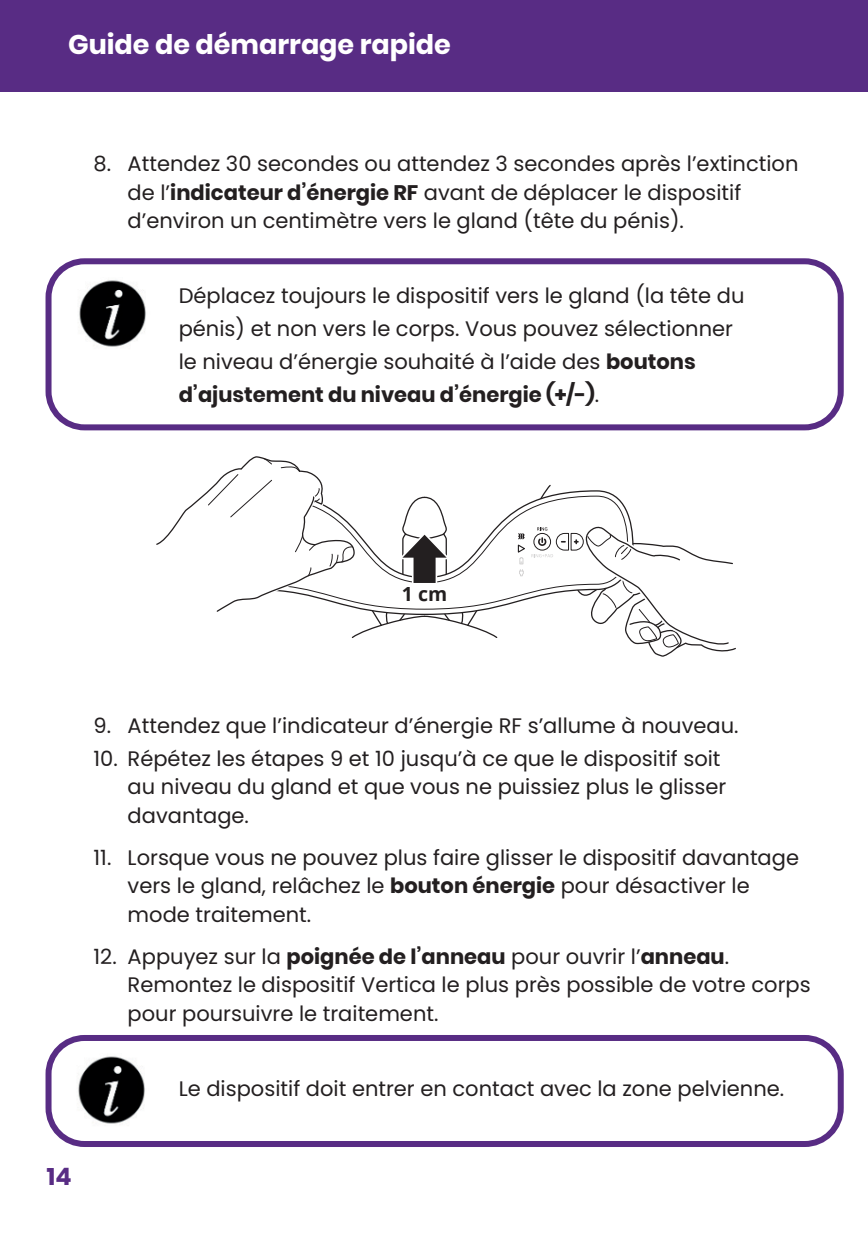
<style>
.page{position:relative;width:868px;height:1234px;background:#fff}
.page>*{position:absolute;margin:0;border:0;box-sizing:border-box;transform-origin:0 0}
.t1{font:700 27px "Poppins";color:#fff}
.t2{font:700 24px "Poppins";color:#582c84}
.t3{font:21px/28.5px "Poppins";color:#231f20}
.t4{font:700 19.5px "Open Sans";color:#231f20}
.s1{font-weight:700}
</style>
<div class="page">
<div style="left:0;top:0;width:867px;height:91px;background:#582c84"></div>
<svg style="left:156px;top:456px;width:580px;height:201px"></svg>
<div style="left:45px;top:258px;width:798px;height:172px;border:6px solid #582c84;border-radius:36px"></div>
<img style="left:79px;top:280px;width:67px;height:67px">
<div style="left:45px;top:1034px;width:798px;height:112px;border:6px solid #582c84;border-radius:36px"></div>
<img style="left:78px;top:1056px;width:67px;height:68px">
<p class="t1" style="left:68px;top:29px;width:384px">Guide de démarrage rapide</p>
<p class="t3" style="left:128px;top:149px;width:672px;text-indent:-34px">8. Attendez 30 secondes ou attendez 3 secondes après l’extinction de l’<span class="s1">indicateur d’énergie RF</span> avant de déplacer le dispositif d’environ un centimètre vers le gland (tête du pénis).</p>
<p class="t3" style="left:179px;top:279px;width:567px;line-height:33px">Déplacez toujours le dispositif vers le gland (la tête du pénis) et non vers le corps. Vous pouvez sélectionner le niveau d’énergie souhaité à l’aide des <span class="s1">boutons d’ajustement du niveau d’énergie (+/-)</span>.</p>
<p class="t4" style="left:402px;top:580px;width:47px">1 cm</p>
<p class="t3" style="left:94px;top:710px;width:646px">9. Attendez que l’indicateur d’énergie RF s’allume à nouveau.</p>
<p class="t3" style="left:128px;top:743px;width:600px;text-indent:-34px">10. Répétez les étapes 9 et 10 jusqu’à ce que le dispositif soit au niveau du gland et que vous ne puissiez plus le glisser davantage.</p>
<p class="t3" style="left:128px;top:842px;width:672px;text-indent:-34px">11. Lorsque vous ne pouvez plus faire glisser le dispositif davantage vers le gland, relâchez le <span class="s1">bouton énergie</span> pour désactiver le mode traitement.</p>
<p class="t3" style="left:128px;top:941px;width:684px;text-indent:-34px">12. Appuyez sur la <span class="s1">poignée de l’anneau</span> pour ouvrir l’<span class="s1">anneau</span>.<br>Remontez le dispositif Vertica le plus près possible de votre corps pour poursuivre le traitement.</p>
<p class="t2" style="left:47px;top:1162px;width:26px">14</p>
<p class="t3" style="left:179px;top:1073px;width:607px">Le dispositif doit entrer en contact avec la zone pelvienne.</p>
</div>
